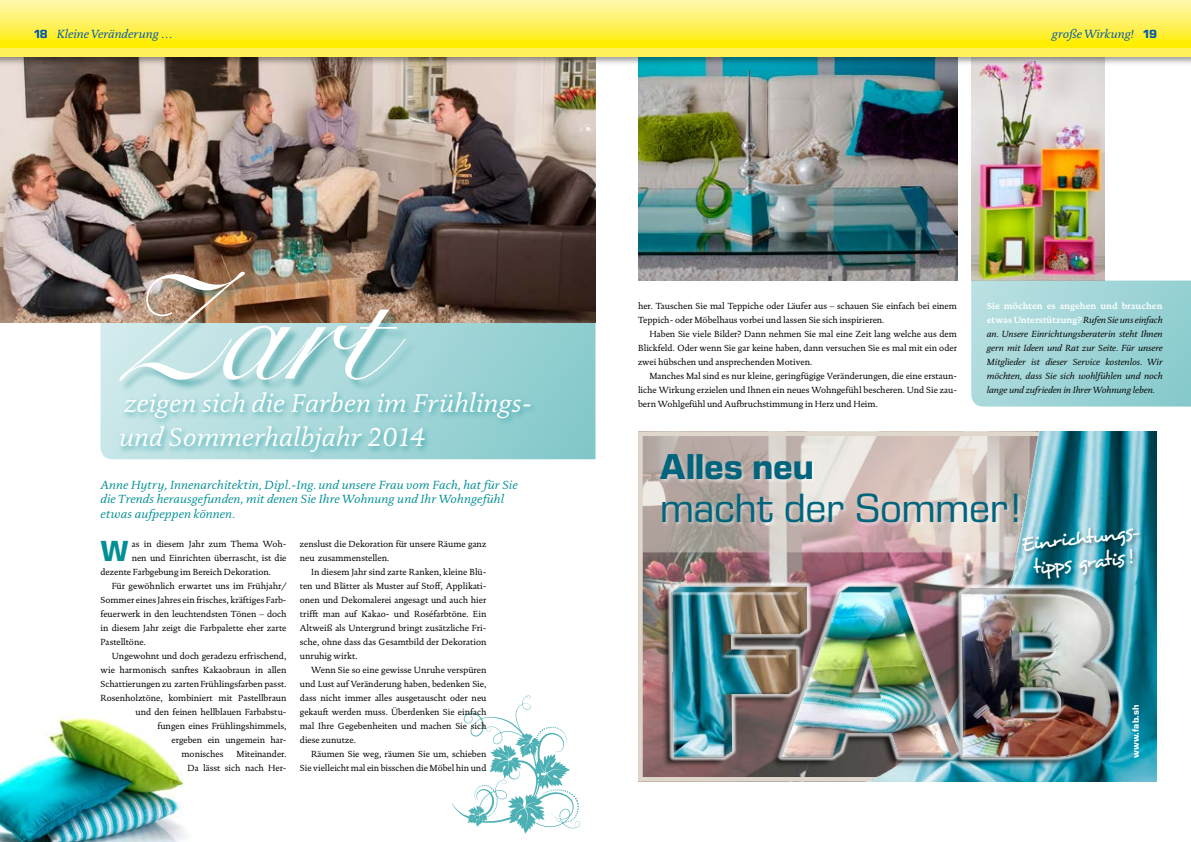
<style>
.page{position:relative;width:1191px;height:842px;background:#fff}
.page>*{position:absolute;margin:0;border:0;box-sizing:border-box;transform-origin:0 0}
.t1{font:150px "Snell Roundhand";color:#fff}
.t2{font:41.7px "Eurostile Next LT Pro";letter-spacing:-.015em;color:#00647d}
.t3{font:700 36.6px "Eurostile Next LT Pro";letter-spacing:-.01em;color:#00647d}
.t4{font:700 29.6px "Eurostile Next LT Pro";color:#008f95}
.t5{font:italic 26px/34px "DTL Documenta TOT";letter-spacing:.01em;color:#fff}
.t6{font:20.6px/24.7px "Desyrel";color:#fff;text-align:center}
.t7{font:italic 12px/14.4px "DTL Documenta TOT";letter-spacing:.015em;color:#008f95}
.t8{font:italic 12px "DTL Documenta TOT";letter-spacing:.005em;color:#0058a6}
.t9{font:700 9.4px "Eurostile Next LT Pro";letter-spacing:.025em;color:#fff}
.t10{font:9px/14px "DTL Documenta TOT";letter-spacing:-.005em;color:#000;text-align:justify}
.t11{font:italic 9px/14px "DTL Documenta TOT";letter-spacing:-.005em;color:#000;text-align:justify}
.s1{font-family:"Eurostile Next LT Pro";font-weight:700;font-style:normal}
.s2{font-weight:700;font-style:normal;color:#fff}
</style>
<div class="page">
<svg style="left:451px;top:695px;width:129px;height:139px"></svg>
<img style="left:638px;top:65px;width:319px;height:216px">
<img style="left:971px;top:65px;width:133px;height:216px">
<img style="left:0;top:717px;width:187px;height:125px">
<svg style="left:100px;top:323px;width:495px;height:136px;background:#9bd2d5"></svg>
<svg style="left:971px;top:281px;width:220px;height:126px;background:#a0d5d7"></svg>
<img style="left:0;top:65px;width:595px;height:258px">
<div style="left:0;top:0;width:1191px;height:65px;background:#000;opacity:.4"></div>
<svg style="left:0;top:0;width:1191px;height:48px;background:#fff158"></svg>
<div style="left:0;top:48px;width:1191px;height:9px;background:#fff359"></div>
<img style="left:644px;top:552px;width:221px;height:224px">
<svg style="left:638px;top:431px;width:227px;height:121px;background:#c3b6b1"></svg>
<img style="left:865px;top:431px;width:291px;height:351px">
<img style="left:659px;top:575px;width:475px;height:192px">
<div style="left:1021px;top:526px;width:123px;height:58px;background:#000;opacity:.35"></div>
<div style="left:659px;top:454px;width:363px;height:73px;background:#fff;opacity:.5"></div>
<div style="left:117px;top:389px;width:420px;height:71px;background:#008f95;opacity:.6"></div>
<div style="left:120px;top:273px;width:296px;height:119px;background:#007b81;opacity:.4"></div>
<h3 class="t8" style="left:34px;top:27px;width:140px"><span class="s1">18</span> Kleine Veränderung …</h3>
<h3 class="t8" style="left:1051px;top:27px;width:107px">große Wirkung! <span class="s1">19</span></h3>
<h1 class="t1" style="left:113px;top:221px;width:275px">Zart</h1>
<h3 class="t5" style="left:119px;top:386px;width:414px">zeigen sich die Farben im Frühlings&shy;und Sommerhalbjahr 2014</h3>
<h3 class="t7" style="left:100px;top:478px;width:418px">Anne Hytry, Innenarchitektin, Dipl.-Ing. und unsere Frau vom Fach, hat für Sie die Trends herausgefunden, mit denen Sie Ihre Wohnung und Ihr Wohngefühl etwas aufpeppen können.</h3>
<h3 class="t4" style="left:100px;top:534px;width:30px">W</h3>
<p class="t10" style="left:132px;top:536px;width:156px">as in diesem Jahr zum Thema Woh-</p>
<p class="t10" style="left:300px;top:536px;width:188px">zenslust die Dekoration für unsere Räume ganz neu zusammenstellen.</p>
<p class="t10" style="left:300px;top:564px;width:188px;text-indent:11px">In diesem Jahr sind zarte Ranken, kleine Blü&shy;ten und Blätter als Muster auf Stoff, Applikati&shy;onen und Dekomalerei angesagt und auch hier trifft man auf Kakao- und Roséfarbtöne. Ein Altweiß als Untergrund bringt zusätzliche Fri&shy;sche, ohne dass das Gesamtbild der Dekoration unruhig wirkt.</p>
<p class="t10" style="left:300px;top:662px;width:188px;text-indent:11px">Wenn Sie so eine gewisse Unruhe verspüren und Lust auf Veränderung haben, bedenken Sie, dass nicht immer alles ausgetauscht oder neu gekauft werden muss. Überdenken Sie einfach mal Ihre Gegebenheiten und machen Sie sich diese zunutze.</p>
<p class="t10" style="left:300px;top:746px;width:188px;text-align:right">Räumen Sie weg, räumen Sie um, schieben<br>Sie vielleicht mal ein bisschen die Möbel hin und</p>
<p class="t10" style="left:132px;top:550px;width:156px">nen und Einrichten überrascht, ist die</p>
<p class="t10" style="left:100px;top:564px;width:172px">dezente Farbgebung im Bereich Dekoration.</p>
<p class="t10" style="left:112px;top:578px;width:176px">Für gewöhnlich erwartet uns im Frühjahr/</p>
<p class="t10" style="left:100px;top:592px;width:188px">Sommer eines Jahres ein frisches, kräftiges Farb-</p>
<p class="t10" style="left:100px;top:606px;width:188px">feuerwerk in den leuchtendsten Tönen – doch</p>
<p class="t10" style="left:100px;top:620px;width:188px">in diesem Jahr zeigt die Farbpalette eher zarte</p>
<p class="t10" style="left:100px;top:634px;width:47px">Pastelltöne.</p>
<p class="t10" style="left:112px;top:648px;width:176px">Ungewohnt und doch geradezu erfrischend,</p>
<p class="t10" style="left:100px;top:662px;width:188px">wie harmonisch sanftes Kakaobraun in allen</p>
<p class="t10" style="left:100px;top:676px;width:188px">Schattierungen zu zarten Frühlingsfarben passt.</p>
<p class="t10" style="left:100px;top:690px;width:188px">Rosenholztöne, kombiniert mit Pastellbraun</p>
<p class="t10" style="left:135px;top:704px;width:153px">und den feinen hellblauen Farbabstu-</p>
<p class="t10" style="left:157px;top:718px;width:131px">fungen eines Frühlingshimmels,</p>
<p class="t10" style="left:171px;top:732px;width:117px">ergeben ein ungemein har-</p>
<p class="t10" style="left:181px;top:746px;width:44px">monisches</p>
<p class="t10" style="left:187px;top:746px;width:100px;text-align:right">Miteinander.<br>Da lässt sich nach Her-</p>
<p class="t10" style="left:638px;top:298px;width:320px">her. Tauschen Sie mal Teppiche oder Läufer aus – schauen Sie einfach bei einem<br>Teppich- oder Möbelhaus vorbei und lassen Sie sich inspirieren.</p>
<p class="t10" style="left:638px;top:326px;width:320px;text-indent:11px">Haben Sie viele Bilder? Dann nehmen Sie mal eine Zeit lang welche aus dem Blickfeld. Oder wenn Sie gar keine haben, dann versuchen Sie es mal mit ein oder zwei hübschen und ansprechenden Motiven.</p>
<p class="t10" style="left:638px;top:368px;width:320px;text-indent:11px">Manches Mal sind es nur kleine, geringfügige Veränderungen, die eine erstaun&shy;liche Wirkung erzielen und Ihnen ein neues Wohngefühl bescheren. Und Sie zau&shy;bern Wohlgefühl und Aufbruchstimmung in Herz und Heim.</p>
<p class="t11" style="left:986px;top:298px;width:177px"><span class="s2">Sie möchten es angehen und brauchen etwas Unterstützung?</span> Rufen Sie uns einfach an. Unsere Einrichtungsberaterin steht Ihnen gern mit Ideen und Rat zur Seite. Für unsere Mitglieder ist dieser Service kostenlos. Wir möchten, dass Sie sich wohlfühlen und noch lange und zufrieden in Ihrer Wohnung leben.</p>
<h3 class="t3" style="left:659px;top:446px;width:156px">Alles neu</h3>
<h2 class="t2" style="left:659px;top:485px;width:362px">macht der Sommer!</h2>
<h3 class="t6" style="left:1019px;top:532px;width:122px;rotate:-6deg">Einrichtungs&shy;tipps gratis !</h3>
<p class="t9" style="left:1130px;top:758px;width:55px;rotate:-90deg">www.fab.sh</p>
</div>
